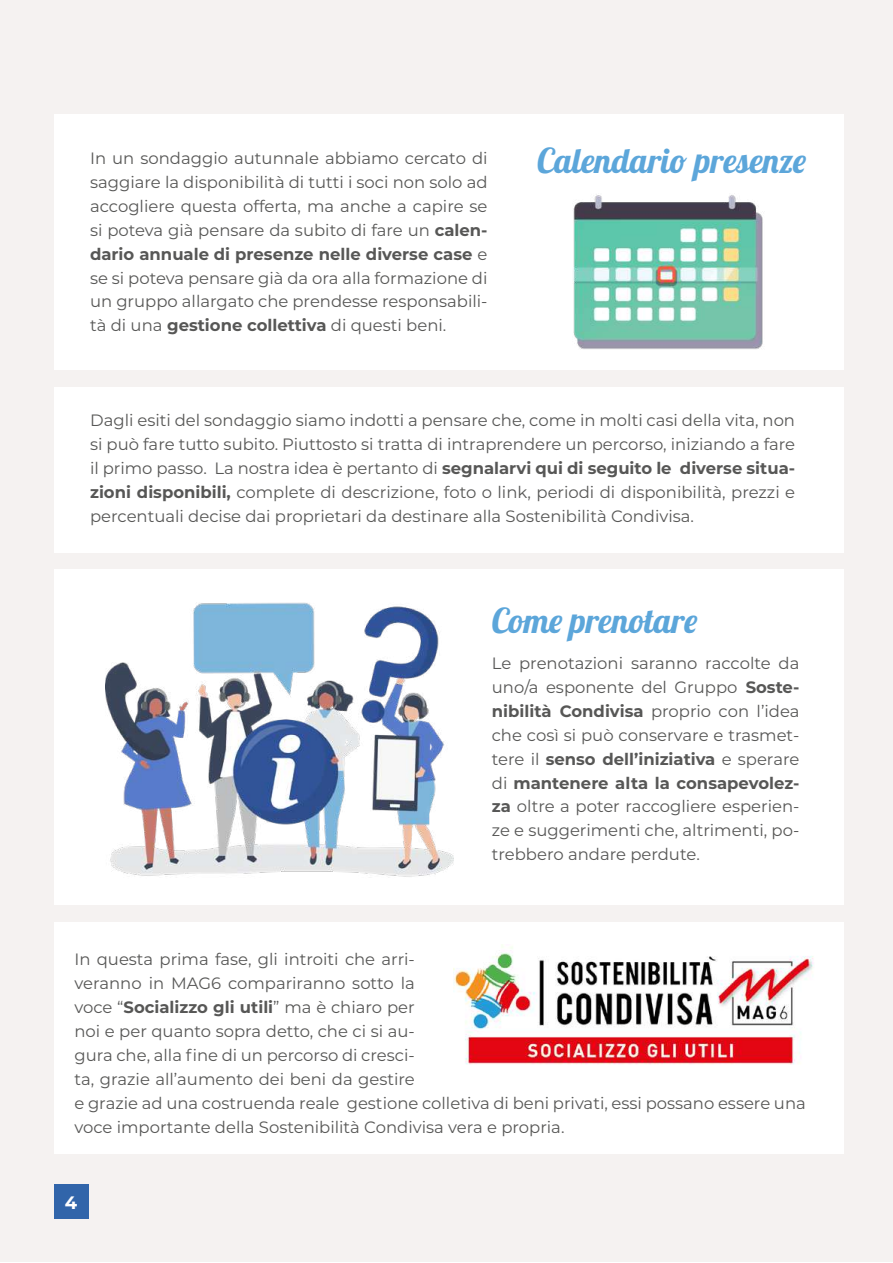
<style>
.page{position:relative;width:893px;height:1263px;background:#fff}
.page>*{position:absolute;margin:0;border:0;box-sizing:border-box;transform-origin:0 0}
.t1{font:34.35px "Lobster 1.4";color:#5ca6da}
.t2{font:700 18px "Montserrat";color:#fff}
.t3{font:16.5px/23.9px "Montserrat";color:#575756;text-align:justify}
.s1{font-weight:700}
</style>
<div class="page">
<div style="left:0;top:0;width:893px;height:1261px;background:#f5f2f1"></div>
<div style="left:54px;top:1185px;width:34px;height:34px;background:#3165aa"></div>
<div style="left:54px;top:115px;width:789px;height:255px;background:#fff"></div>
<div style="left:54px;top:387px;width:789px;height:166px;background:#fff"></div>
<div style="left:54px;top:570px;width:789px;height:335px;background:#fff"></div>
<div style="left:54px;top:922px;width:789px;height:232px;background:#fff"></div>
<img style="left:573px;top:194px;width:190px;height:156px">
<img style="left:105px;top:602px;width:348px;height:275px">
<img style="left:453px;top:944px;width:361px;height:121px">
<p class="t3" style="left:90px;top:146px;width:399px">In un sondaggio autunnale abbiamo cercato di saggiare la disponibilità di tutti i soci non solo ad accogliere questa offerta, ma anche a capire se si poteva già pensare da subito di fare un <span class="s1">calen&shy;dario annuale di presenze nelle diverse case</span> e se si poteva pensare già da ora alla formazione di un gruppo allargato che prendesse responsabili&shy;tà di una <span class="s1">gestione collettiva</span> di questi beni.</p>
<h1 class="t1" style="left:537px;top:139px;width:270px">Calendario presenze</h1>
<p class="t3" style="left:90px;top:408px;width:707px">Dagli esiti del sondaggio siamo indotti a pensare che, come in molti casi della vita, non si può fare tutto subito. Piuttosto si tratta di intraprendere un percorso, iniziando a fare il primo passo. La nostra idea è pertanto di <span class="s1">segnalarvi qui di seguito le diverse situa&shy;zioni disponibili,</span> complete di descrizione, foto o link, periodi di disponibilità, prezzi e percentuali decise dai proprietari da destinare alla Sostenibilità Condivisa.</p>
<h1 class="t1" style="left:492px;top:598px;width:207px">Come prenotare</h1>
<p class="t3" style="left:492px;top:651px;width:309px">Le prenotazioni saranno raccolte da uno/a esponente del Gruppo <span class="s1">Soste&shy;nibilità Condivisa</span> proprio con l’idea che così si può conservare e trasmet&shy;tere il <span class="s1">senso dell’iniziativa</span> e sperare di <span class="s1">mantenere alta la consapevolez&shy;za</span> oltre a poter raccogliere esperien&shy;ze e suggerimenti che, altrimenti, po&shy;trebbero andare perdute.</p>
<p class="t3" style="left:74px;top:947px;width:733px;text-align:left">In questa prima fase, gli introiti che arri-<br>veranno in MAG6 compariranno sotto la<br>voce “<span class="s1">Socializzo gli utili</span>” ma è chiaro per<br>noi e per quanto sopra detto, che ci si au-<br>gura che, alla fine di un percorso di cresci-<br>ta, grazie all’aumento dei beni da gestire<br>e grazie ad una costruenda reale gestione colletiva di beni privati, essi possano essere una voce importante della Sostenibilità Condivisa vera e propria.</p>
<p class="t2" style="left:65px;top:1189px;width:14px">4</p>
</div>
